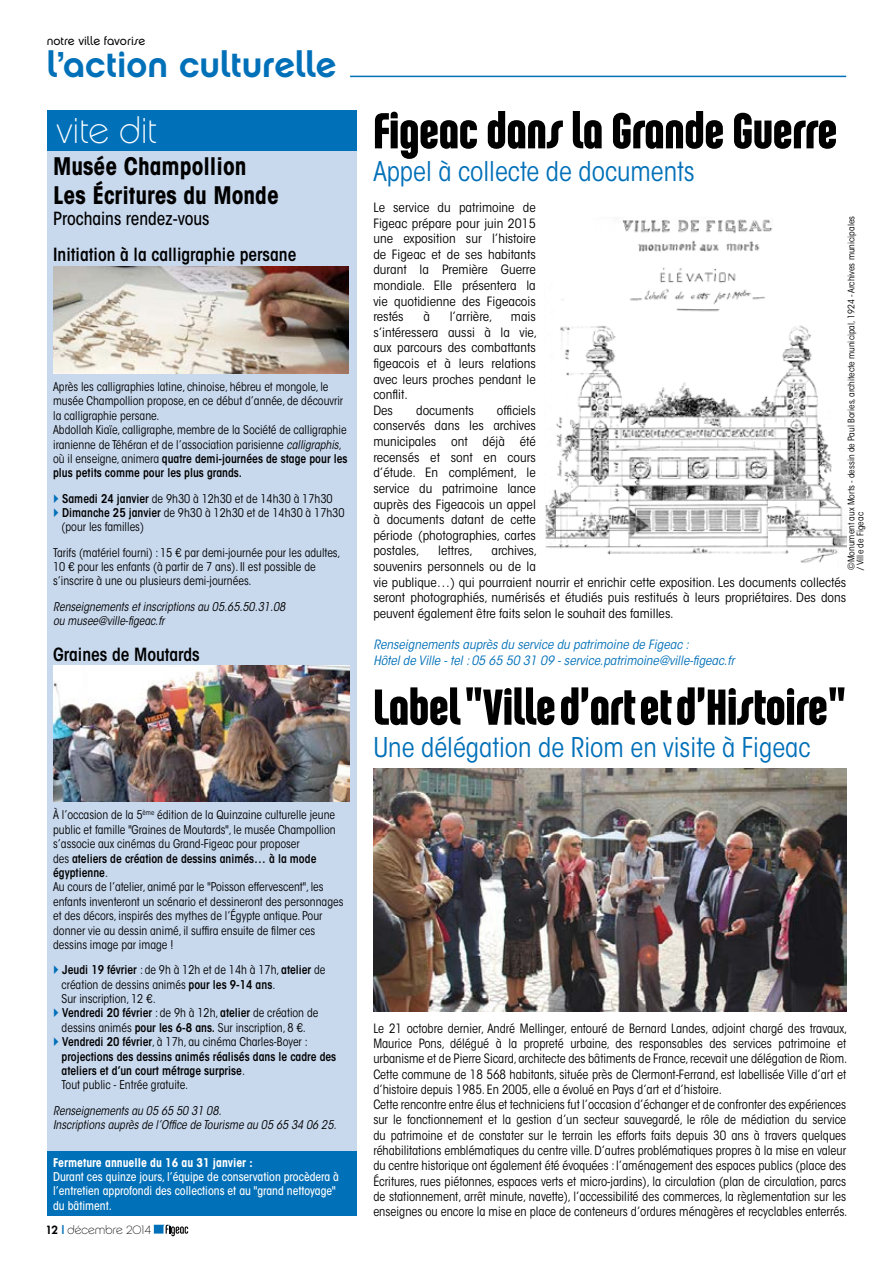
<style>
.page{position:relative;width:893px;height:1263px;background:#fff}
.page>*{position:absolute;margin:0;border:0;box-sizing:border-box;transform-origin:0 0}
.t1{font:54px "Chalet Comprime Hong Kong Seventy";color:#000}
.t2{font:36px "Chalet New York Nineteen Seventy";color:#0070b8}
.t3{font:36px "Chalet Paris Nineteen Seventy";color:#fff}
.t4{font:condensed 27px "ITC Avant Garde Std";color:#0070b8}
.t5{font:700 condensed 24px/28.8px "ITC Avant Garde Std";color:#000}
.t6{font:600 condensed 18px "ITC Avant Garde Std";color:#000}
.t7{font:500 condensed 18px "ITC Avant Garde Std";color:#000}
.t8{font:condensed 12.75px/15.3px "ITC Avant Garde Std";color:#000}
.t9{font:condensed 12.75px/15.6px "ITC Avant Garde Std";color:#000;text-align:justify;scale:1.05 1}
.t10{font:italic condensed 12.75px/15.6px "ITC Avant Garde Std";color:#0070b8;scale:1.05 1}
.t11{font:condensed 12px/14.4px "ITC Avant Garde Std";color:#000}
.t12{font:italic condensed 12px/14.4px "ITC Avant Garde Std";color:#000}
.t13{font:500 condensed 12px/14.4px "ITC Avant Garde Std";color:#fff}
.t14{font:700 condensed 12px "ITC Avant Garde Std";color:#fff}
.t15{font:12px "Chalet London Nineteen Seventy";letter-spacing:-.005em;color:#000}
.t16{font:12px "Chalet Paris Nineteen Seventy";color:#000}
.t17{font:condensed 9px/9px "ITC Avant Garde Std";color:#000;scale:1.05 1}
.s1{font-style:italic}
.s2{font-weight:600}
.s3{font-family:"Chalet New York Nineteen Seventy"}
.s4{font-family:"ITC Avant Garde Std";font-weight:500;color:#0070b8}
</style>
<div class="page">
<svg style="left:154px;top:1225px;width:34px;height:11px"></svg>
<hr style="left:350px;top:76px;width:496px;height:1px;background:#0070b8">
<div style="left:47px;top:149px;width:309px;height:1067px;background:#c8d8ed"></div>
<div style="left:47px;top:111px;width:309px;height:40px;background:#0070b8"></div>
<img style="left:545px;top:219px;width:301px;height:344px">
<img style="left:373px;top:769px;width:473px;height:243px">
<img style="left:53px;top:267px;width:296px;height:106px">
<img style="left:53px;top:665px;width:297px;height:136px">
<div style="left:47px;top:1151px;width:309px;height:65px;background:#0070b8"></div>
<p class="t15" style="left:47px;top:34px;width:100px">notre ville favorise</p>
<h2 class="t2" style="left:47px;top:42px;width:291px">l’action culturelle</h2>
<h2 class="t3" style="left:56px;top:110px;width:103px">vite dit</h2>
<h1 class="t1" style="left:373px;top:99px;width:465px">Figeac dans la Grande Guerre</h1>
<h3 class="t4" style="left:373px;top:155px;width:323px">Appel à collecte de documents</h3>
<p class="t9" style="left:373px;top:200px;width:156px">Le service du patrimoine de Figeac prépare pour juin 2015 une exposition sur l’histoire de Figeac et de ses habitants durant la Première Guerre mondiale. Elle présentera la vie quotidienne des Figeacois restés</p>
<h3 class="t5" style="left:53px;top:152px;width:227px">Musée Champollion<br>Les Écritures du Monde</h3>
<h3 class="t7" style="left:53px;top:208px;width:158px">Prochains rendez-vous</h3>
<h3 class="t6" style="left:53px;top:244px;width:245px">Initiation à la calligraphie persane</h3>
<p class="t17" style="left:847px;top:570px;width:338px;rotate:-90deg">©Monument aux Morts - dessin de Paul Bories, architecte municipal, 1924 - Archives municipales / Ville de Figeac</p>
<p class="t9" style="left:423px;top:309px;width:8px">à</p>
<p class="t9" style="left:450px;top:309px;width:42px">l’arrière,</p>
<p class="t9" style="left:373px;top:309px;width:158px;text-align:left;text-indent:138px">mais s’intéressera aussi à la vie, aux parcours des combattants figeacois et à leurs relations avec leurs proches pendant le conflit.<br>Des</p>
<p class="t11" style="left:53px;top:379px;width:296px">Après les calligraphies latine, chinoise, hébreu et mongole, le musée Champollion propose, en ce début d’année, de découvrir la calligraphie persane.<br>Abdollah Kiaïe, calligraphe, membre de la Société de calligraphie iranienne de Téhéran et de l’association parisienne <span class="s1">calligraphis</span>, où il enseigne, animera <span class="s2">quatre demi-journées de stage pour les plus petits comme pour les plus grands.</span></p>
<p class="t11" style="left:62px;top:491px;width:284px"><span class="s2">Samedi 24 janvier</span> de 9h30 à 12h30 et de 14h30 à 17h30<br><span class="s2">Dimanche 25 janvier</span> de 9h30 à 12h30 et de 14h30 à 17h30 (pour les familles)</p>
<p class="t11" style="left:53px;top:545px;width:289px">Tarifs (matériel fourni) : 15 € par demi-journée pour les adultes,<br>10 € pour les enfants (à partir de 7 ans). Il est possible de s’inscrire à une ou plusieurs demi-journées.</p>
<p class="t12" style="left:53px;top:599px;width:234px">Renseignements et inscriptions au 05.65.50.31.08 ou musee@ville-figeac.fr</p>
<h3 class="t6" style="left:53px;top:643px;width:148px">Graines de Moutards</h3>
<p class="t9" style="left:373px;top:402px;width:156px;text-indent:124px">officiels conservés dans les archives municipales ont déjà été recensés et sont en cours d’étude. En complément, le service du patrimoine lance auprès des Figeacois un appel à documents datant de cette période (photographies, cartes postales,</p>
<p class="t9" style="left:416px;top:402px;width:56px">documents</p>
<p class="t9" style="left:373px;top:543px;width:452px;text-align:left;text-indent:118px">archives,<br>souvenirs personnels ou de la<br>vie publique…) qui pourraient nourrir et enrichir cette exposition. Les documents collectés seront photographiés, numérisés et étudiés puis restitués à leurs propriétaires. Des dons peuvent également être faits selon le souhait des familles.</p>
<p class="t10" style="left:373px;top:637px;width:345px">Renseignements auprès du service du patrimoine de Figeac :<br>Hôtel de Ville - tel : 05 65 50 31 09 - service.patrimoine@ville-figeac.fr</p>
<h1 class="t1" style="left:373px;top:675px;width:474px">Label "Ville d’art et d’Histoire"</h1>
<h3 class="t4" style="left:373px;top:731px;width:439px">Une délégation de Riom en visite à Figeac</h3>
<p class="t9" style="left:438px;top:543px;width:34px">lettres,</p>
<p class="t11" style="left:53px;top:808px;width:292px">À l’occasion de la 5<sup>ème</sup> édition de la Quinzaine culturelle jeune public et famille "Graines de Moutards", le musée Champollion s’associe aux cinémas du Grand-Figeac pour proposer<br>des <span class="s2">ateliers de création de dessins animés… à la mode égyptienne</span>.<br>Au cours de l’atelier, animé par le "Poisson effervescent", les enfants inventeront un scénario et dessineront des personnages et des décors, inspirés des mythes de l’Égypte antique. Pour donner vie au dessin animé, il suffira ensuite de filmer ces dessins image par image !</p>
<p class="t11" style="left:62px;top:963px;width:276px"><span class="s2">Jeudi 19 février</span> : de 9h à 12h et de 14h à 17h, <span class="s2">atelier</span> de création de dessins animés <span class="s2">pour les 9-14 ans</span>.<br>Sur inscription, 12 €.<br><span class="s2">Vendredi 20 février</span> : de 9h à 12h, <span class="s2">atelier</span> de création de dessins animés <span class="s2">pour les 6-8 ans.</span> Sur inscription, 8 €.<br><span class="s2">Vendredi 20 février</span>, à 17h, au cinéma Charles-Boyer : <span class="s2">projections des dessins animés réalisés dans le cadre des ateliers et d’un court métrage surprise</span>.<br>Tout public - Entrée gratuite.</p>
<p class="t12" style="left:53px;top:1103px;width:285px">Renseignements au 05 65 50 31 08.<br>Inscriptions auprès de l’Office de Tourisme au 05 65 34 06 25.</p>
<p class="t14" style="left:53px;top:1154px;width:201px">Fermeture annuelle du 16 au 31 janvier :</p>
<p class="t13" style="left:53px;top:1169px;width:287px">Durant ces quinze jours, l’équipe de conservation procèdera à l’entretien approfondi des collections et au "grand nettoyage" du bâtiment.</p>
<p class="t16" style="left:47px;top:1222px;width:106px"><span class="s3">12</span> <span class="s4">I</span> décembre 2014</p>
<p class="t8" style="left:373px;top:1020px;width:476px">Le 21 octobre dernier, André Mellinger, entouré de Bernard Landes, adjoint chargé des travaux, Maurice Pons, délégué à la propreté urbaine, des responsables des services patrimoine et urbanisme et de Pierre Sicard, architecte des bâtiments de France, recevait une délégation de Riom.<br>Cette commune de 18 568 habitants, située près de Clermont-Ferrand, est labellisée Ville d’art et d’histoire depuis 1985. En 2005, elle a évolué en Pays d’art et d’histoire.<br>Cette rencontre entre élus et techniciens fut l’occasion d’échanger et de confronter des expériences sur le fonctionnement et la gestion d’un secteur sauvegardé, le rôle de médiation du service du patrimoine et de constater sur le terrain les efforts faits depuis 30 ans à travers quelques réhabilitations emblématiques du centre ville. D’autres problématiques propres à la mise en valeur du centre historique ont également été évoquées : l’aménagement des espaces publics (place des Écritures, rues piétonnes, espaces verts et micro-jardins), la circulation (plan de circulation, parcs de stationnement, arrêt minute, navette), l’accessibilité des commerces, la règlementation sur les enseignes ou encore la mise en place de conteneurs d’ordures ménagères et recyclables enterrés.</p>
</div>
